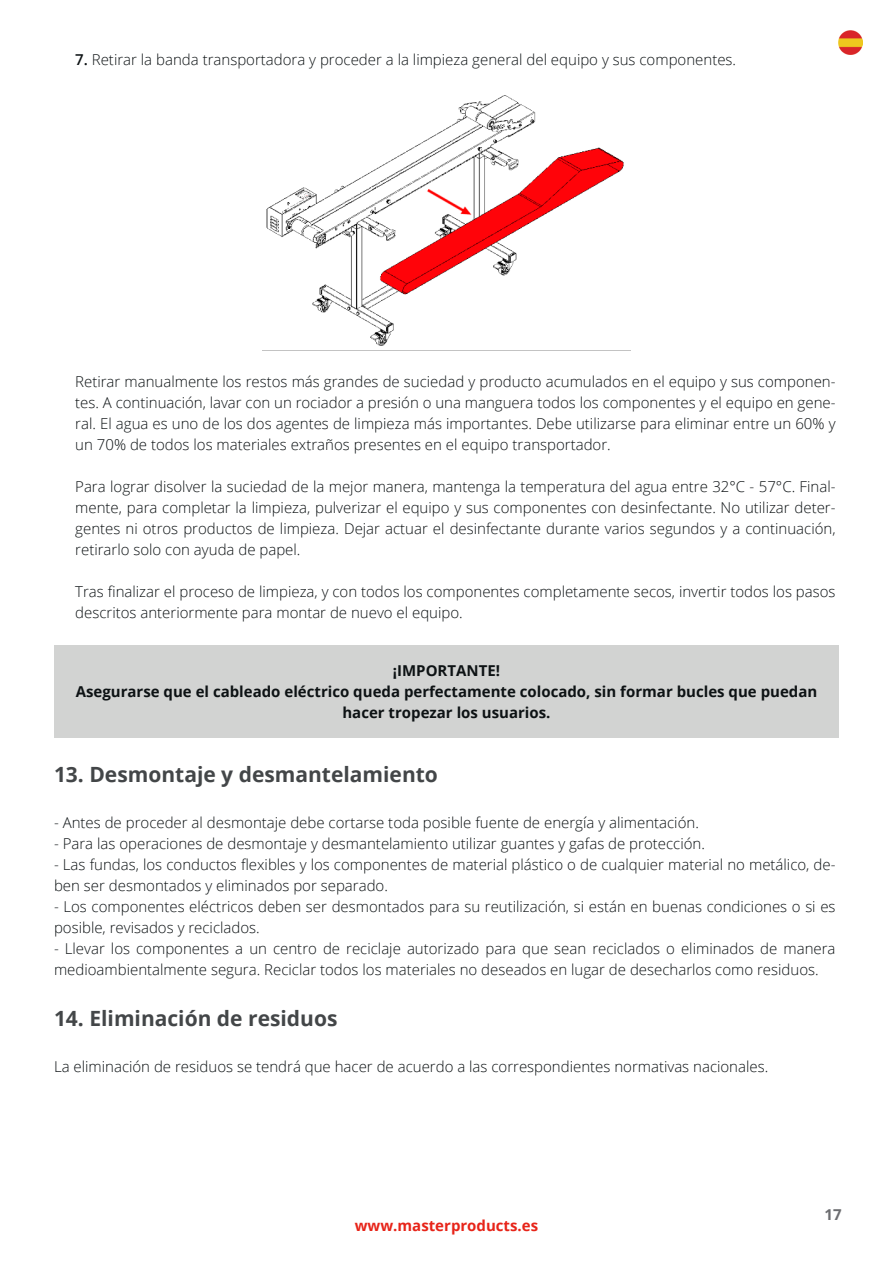
<style>
.page{position:relative;width:893px;height:1263px;background:#fff}
.page>*{position:absolute;margin:0;border:0;box-sizing:border-box;transform-origin:0 0}
.t1{font:700 21px "Open Sans";color:#434648}
.t2{font:300 15px/21px "Open Sans";color:#0d1214}
.t3{font:700 15px/21px "Open Sans";color:#0d1214;text-align:center}
.t4{font:700 15px "Open Sans";color:#e72419}
.t5{font:700 15px "Open Sans";color:#6c6d70}
.s1{font-weight:600}
</style>
<div class="page">
<img style="left:839px;top:30px;width:24px;height:24px">
<img style="left:266px;top:95px;width:358px;height:251px">
<div style="left:54px;top:644px;width:785px;height:93px;background:#d2d3d2"></div>
<p class="t2" style="left:75px;top:49px;width:662px"><span class="s1">7.</span> Retirar la banda transportadora y proceder a la limpieza general del equipo y sus componentes.</p>
<p class="t2" style="left:75px;top:370px;width:762px;text-align:justify">Retirar manualmente los restos más grandes de suciedad y producto acumulados en el equipo y sus componen&shy;tes. A continuación, lavar con un rociador a presión o una manguera todos los componentes y el equipo en gene&shy;ral. El agua es uno de los dos agentes de limpieza más importantes. Debe utilizarse para eliminar entre un 60% y un 70% de todos los materiales extraños presentes en el equipo transportador.</p>
<p class="t2" style="left:75px;top:475px;width:762px;text-align:justify">Para lograr disolver la suciedad de la mejor manera, mantenga la temperatura del agua entre 32°C - 57°C. Final&shy;mente, para completar la limpieza, pulverizar el equipo y sus componentes con desinfectante. No utilizar deter&shy;gentes ni otros productos de limpieza. Dejar actuar el desinfectante durante varios segundos y a continuación, retirarlo solo con ayuda de papel.</p>
<p class="t2" style="left:75px;top:580px;width:762px">Tras finalizar el proceso de limpieza, y con todos los componentes completamente secos, invertir todos los pasos descritos anteriormente para montar de nuevo el equipo.</p>
<p class="t3" style="left:393px;top:659px;width:109px">¡IMPORTANTE!</p>
<p class="t3" style="left:76px;top:680px;width:743px">Asegurarse que el cableado eléctrico queda perfectamente colocado, sin formar bucles que puedan hacer tropezar los usuarios.</p>
<p class="t1" style="left:54px;top:759px;width:385px">13. Desmontaje y desmantelamiento</p>
<p class="t2" style="left:54px;top:812px;width:646px">- Antes de proceder al desmontaje debe cortarse toda posible fuente de energía y alimentación.</p>
<p class="t2" style="left:54px;top:833px;width:652px">- Para las operaciones de desmontaje y desmantelamiento utilizar guantes y gafas de protección.</p>
<p class="t2" style="left:54px;top:854px;width:783px">- Las fundas, los conductos flexibles y los componentes de material plástico o de cualquier material no metálico, de&shy;ben ser desmontados y eliminados por separado.</p>
<p class="t2" style="left:54px;top:896px;width:783px">- Los componentes eléctricos deben ser desmontados para su reutilización, si están en buenas condiciones o si es posible, revisados y reciclados.</p>
<p class="t2" style="left:54px;top:938px;width:783px">- Llevar los componentes a un centro de reciclaje autorizado para que sean reciclados o eliminados de manera medioambientalmente segura. Reciclar todos los materiales no deseados en lugar de desecharlos como residuos.</p>
<p class="t1" style="left:54px;top:1003px;width:285px">14. Eliminación de residuos</p>
<p class="t2" style="left:54px;top:1055px;width:716px">La eliminación de residuos se tendrá que hacer de acuerdo a las correspondientes normativas nacionales.</p>
<p class="t4" style="left:355px;top:1215px;width:185px">www.masterproducts.es</p>
<p class="t5" style="left:824px;top:1204px;width:19px">17</p>
</div>
